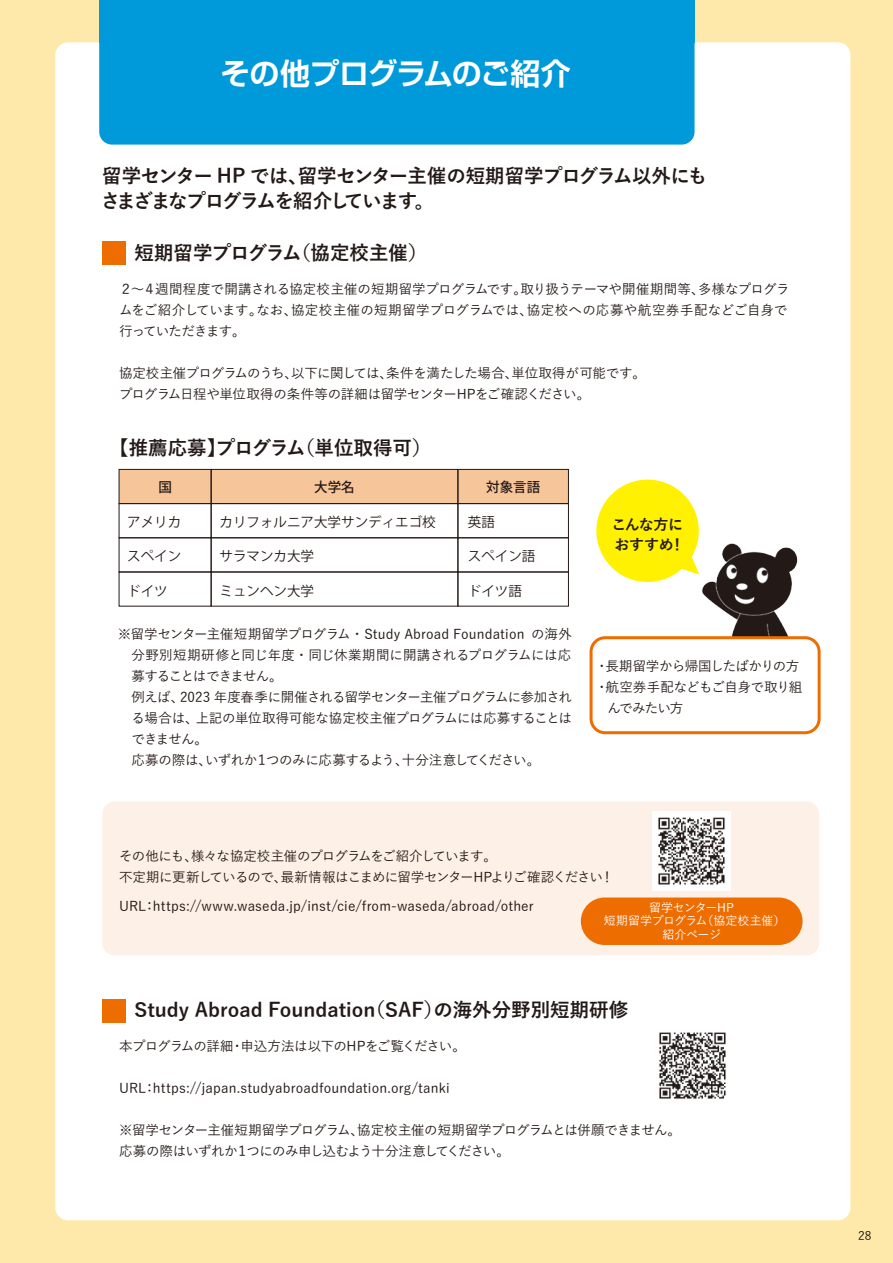
<style>
.page{position:relative;width:893px;height:1263px;background:#ffe9aa}
.page>*{position:absolute;margin:0;border:0;box-sizing:border-box;transform-origin:0 0}
.t1{font:700 30px "Shin Go Pro De";letter-spacing:-.025em;color:#fff}
.t2{font:700 19.5px "Yu Gothic";color:#231916}
.t3{font:700 19.5px/25.5px "Yu Gothic";letter-spacing:-.065em;color:#231916}
.t4{font:700 15px/19.5px "Yu Gothic";letter-spacing:-.02em;color:#231916}
.t5{font:500 13.5px/21px "Yu Gothic";letter-spacing:-.025em;color:#231916}
.t6{font:500 13.5px "Yu Gothic";letter-spacing:.01em;color:#231916}
.t7{font:500 13.5px/21px "Yu Gothic";letter-spacing:-.05em;color:#231916}
.t8{font:500 13.5px/21px "Yu Gothic";letter-spacing:-.055em;color:#231916}
.t9{font:13.5px "Koz Go Pr 6 N";color:#231916}
.t10{font:500 13.5px "Yu Gothic";letter-spacing:-.045em;color:#231916}
.t11{font:500 13.5px "Koz Go Pr 6 N";color:#231916}
.t12{font:500 12px/13.5px "Yu Gothic";letter-spacing:-.02em;color:#fff;text-align:center}
.t13{font:500 12px "Yu Go";color:#231916}
</style>
<div class="page">
<div style="left:55px;top:42px;width:795px;height:1178px;background:#fff;border-radius:13px"></div>
<div style="left:102px;top:801px;width:717px;height:154px;background:#fdf0e6;border-radius:13px"></div>
<div style="left:99px;top:0;width:595px;height:145px;background:#0099d9;border-radius:13px"></div>
<div style="left:119px;top:469px;width:92px;height:35px;background:#f7c59a"></div>
<div style="left:211px;top:469px;width:247px;height:35px;background:#f7c59a"></div>
<div style="left:458px;top:469px;width:110px;height:35px;background:#f7c59a"></div>
<div style="left:581px;top:897px;width:222px;height:48px;background:#ed6d00;border-radius:24px"></div>
<div style="left:102px;top:241px;width:24px;height:24px;background:#ed6d00"></div>
<div style="left:102px;top:999px;width:24px;height:23px;background:#ed6d00"></div>
<img style="left:702px;top:543px;width:115px;height:101px">
<div style="left:591px;top:638px;width:228px;height:95px;background:#fff;border-radius:14px"></div>
<div style="left:590px;top:636px;width:231px;height:98px;border:3px solid #ed6d00;border-radius:14px"></div>
<svg style="left:596px;top:479px;width:108px;height:106px"></svg>
<img style="left:652px;top:812px;width:79px;height:78px">
<img style="left:659px;top:1032px;width:67px;height:67px">
<div style="left:119px;top:469px;width:93px;height:35px;border:1px solid #231916"></div>
<div style="left:211px;top:469px;width:247px;height:35px;border:1px solid #231916"></div>
<div style="left:119px;top:503px;width:93px;height:35px;border:1px solid #231916"></div>
<div style="left:211px;top:503px;width:247px;height:35px;border:1px solid #231916"></div>
<div style="left:119px;top:537px;width:93px;height:35px;border:1px solid #231916"></div>
<div style="left:211px;top:537px;width:247px;height:35px;border:1px solid #231916"></div>
<div style="left:458px;top:469px;width:111px;height:35px;border:1px solid #231916"></div>
<div style="left:458px;top:503px;width:111px;height:35px;border:1px solid #231916"></div>
<div style="left:458px;top:537px;width:111px;height:35px;border:1px solid #231916"></div>
<h1 class="t1" style="left:220px;top:49px;width:352px">その他プログラムのご紹介</h1>
<h2 class="t3" style="left:101px;top:163px;width:608px">留学センター HP では、留学センター主催の短期留学プログラム以外にもさまざまなプログラムを紹介しています。</h2>
<h2 class="t2" style="left:135px;top:242px;width:294px">短期留学プログラム（協定校主催）</h2>
<p class="t5" style="left:119px;top:276px;width:672px">２～４週間程度で開講される協定校主催の短期留学プログラムです。取り扱うテーマや開催期間等、多様なプログラムをご紹介しています。なお、協定校主催の短期留学プログラムでは、協定校への応募や航空券手配などご自身で行っていただきます。</p>
<p class="t5" style="left:119px;top:360px;width:528px">協定校主催プログラムのうち、以下に関しては、条件を満たした場合、単位取得が可能です。プログラム日程や単位取得の条件等の詳細は留学センターHPをご確認ください。</p>
<h2 class="t2" style="left:109px;top:437px;width:324px">【推薦応募】プログラム（単位取得可）</h2>
<p class="t11" style="left:158px;top:479px;width:15px">国</p>
<p class="t9" style="left:127px;top:514px;width:55px">アメリカ</p>
<p class="t9" style="left:127px;top:549px;width:55px">スペイン</p>
<p class="t9" style="left:127px;top:583px;width:42px">ドイツ</p>
<p class="t11" style="left:314px;top:479px;width:42px">大学名</p>
<p class="t11" style="left:486px;top:479px;width:55px">対象言語</p>
<p class="t9" style="left:220px;top:514px;width:217px">カリフォルニア大学サンディエゴ校</p>
<p class="t9" style="left:220px;top:549px;width:96px">サラマンカ大学</p>
<p class="t9" style="left:220px;top:583px;width:96px">ミュンヘン大学</p>
<p class="t9" style="left:468px;top:514px;width:28px">英語</p>
<p class="t9" style="left:468px;top:549px;width:69px">スペイン語</p>
<p class="t9" style="left:468px;top:583px;width:55px">ドイツ語</p>
<p class="t5" style="left:131px;top:622px;width:442px;text-indent:-14px">※留学センター主催短期留学プログラム・ Study Abroad Foundation の海外分野別短期研修と同じ年度・同じ休業期間に開講されるプログラムには応募することはできません。<br>例えば、2023 年度春季に開催される留学センター主催プログラムに参加される場合は、上記の単位取得可能な協定校主催プログラムには応募することはできません。<br>応募の際は、いずれか１つのみに応募するよう、十分注意してください。</p>
<p class="t4" style="left:612px;top:515px;width:75px">こんな方におすすめ！</p>
<p class="t10" style="left:595px;top:653px;width:205px">・長期留学から帰国したばかりの方</p>
<p class="t5" style="left:595px;top:674px;width:209px">・航空券手配などもご自身で取り組</p>
<p class="t5" style="left:608px;top:695px;width:77px">んでみたい方</p>
<p class="t8" style="left:119px;top:844px;width:496px">その他にも、様々な協定校主催のプログラムをご紹介しています。<br>不定期に更新しているので、最新情報はこまめに留学センターHPよりご確認ください！</p>
<p class="t6" style="left:119px;top:893px;width:416px">URL：https://www.waseda.jp/inst/cie/from-waseda/abroad/other</p>
<p class="t12" style="left:604px;top:899px;width:183px">留学センターHP<br>短期留学プログラム（協定校主催）紹介ページ</p>
<h2 class="t2" style="left:135px;top:999px;width:495px">Study Abroad Foundation（SAF）の海外分野別短期研修</h2>
<p class="t5" style="left:119px;top:1034px;width:348px">本プログラムの詳細・申込方法は以下のHPをご覧ください。</p>
<p class="t6" style="left:119px;top:1075px;width:332px">URL：https://japan.studyabroadfoundation.org/tanki</p>
<p class="t7" style="left:119px;top:1118px;width:563px">※留学センター主催短期留学プログラム、協定校主催の短期留学プログラムとは併願できません。応募の際はいずれか１つにのみ申し込むよう十分注意してください。</p>
<p class="t13" style="left:858px;top:1225px;width:15px">28</p>
</div>
